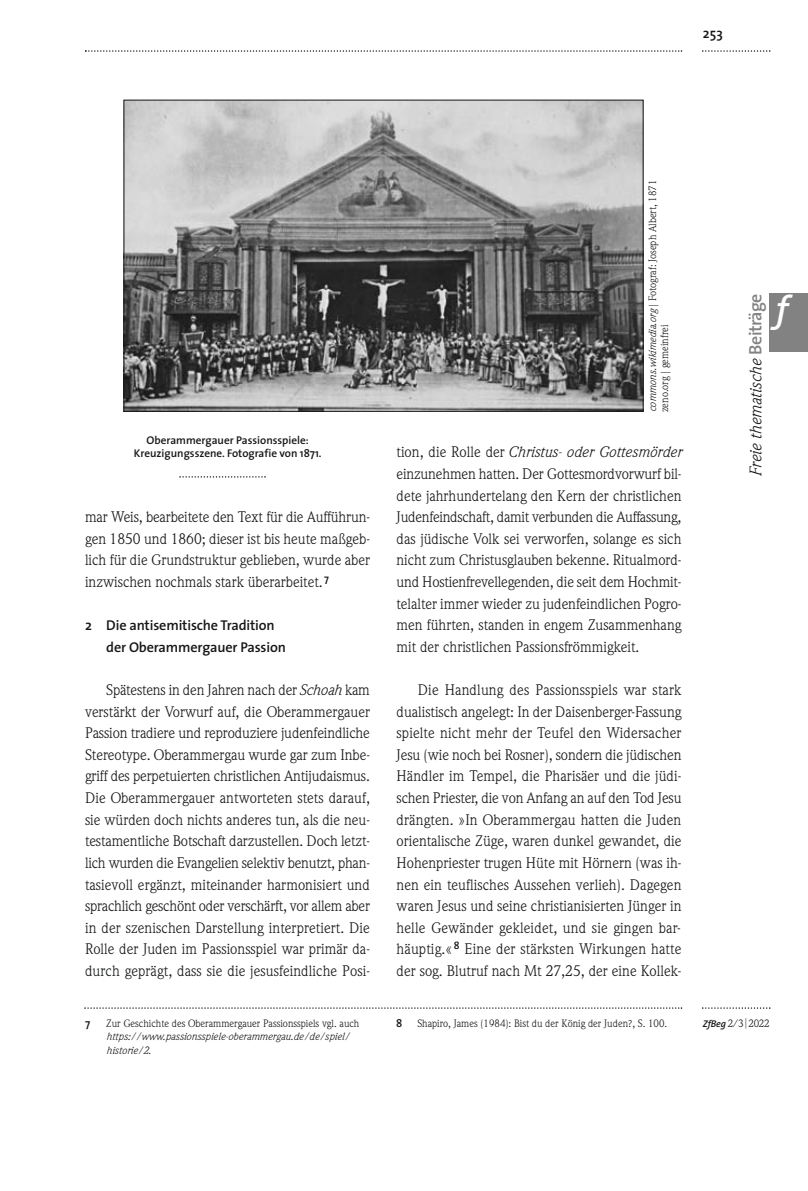
<style>
.page{position:relative;width:808px;height:1191px;background:#fff}
.page>*{position:absolute;margin:0;border:0;box-sizing:border-box;transform-origin:0 0}
.t1{font:italic 600 36px "The Sans";color:#fff}
.t2{font:italic 16.5px "Weidemann";color:#151616}
.t3{font:15px/21.6px "Weidemann";color:#151616;text-align:justify}
.t4{font:600 14.25px/21.6px "The Sans";letter-spacing:-.01em;color:#151616}
.t5{font:600 14.1px "The Sans";color:#151616}
.t6{font:600 11.25px/13.5px "The Sans";color:#151616;text-align:center}
.t7{font:10.5px/11.9px "Weidemann";color:#151616}
.t8{font:italic 10.5px/13.5px "Weidemann";color:#151616}
.s1{font-style:italic}
.s2{font-style:normal}
.s3{font-family:"The Sans";font-weight:300;font-size:9.75px}
.s4{font-family:"The Sans";font-weight:600;font-style:normal;font-size:18px;color:#818281}
.s5{font-family:"The Sans";font-weight:600;font-style:italic;font-size:9.75px}
.s6{font-family:"The Sans";font-weight:200}
</style>
<div class="page">
<svg style="left:85px;top:50px;width:597px;height:2px"></svg>
<svg style="left:84px;top:1007px;width:598px;height:1px"></svg>
<svg style="left:702px;top:1007px;width:68px;height:1px"></svg>
<svg style="left:702px;top:50px;width:68px;height:2px"></svg>
<div style="left:770px;top:293px;width:38px;height:59px;background:#818281"></div>
<img style="left:126px;top:102px;width:515px;height:307px">
<div style="left:124px;top:100px;width:519px;height:311px;border:1px solid #151616"></div>
<svg style="left:179px;top:476px;width:87px;height:1px"></svg>
<p class="t5" style="left:703px;top:28px;width:22px">253</p>
<p class="t6" style="left:134px;top:434px;width:189px">Oberammergauer Passionsspiele:<br>Kreuzigungsszene. Fotografie von 1871.</p>
<p class="t3" style="left:85px;top:507px;width:286px">mar Weis, bearbeitete den Text für die Aufführun&shy;gen 1850 und 1860; dieser ist bis heute maßgeb&shy;lich für die Grundstruktur geblieben, wurde aber inzwischen nochmals stark überarbeitet. <sup>7</sup></p>
<p class="t4" style="left:106px;top:616px;width:181px;text-indent:-21px">2 Die antisemitische Tradition der Oberammergauer Passion</p>
<p class="t3" style="left:85px;top:680px;width:286px;text-indent:21px">Spätestens in den Jahren nach der<span class="s1">Schoah</span> kam verstärkt der Vorwurf auf, die Oberammergauer Passion tradiere und reproduziere judenfeindliche Stereotype. Oberammergau wurde gar zum Inbe&shy;griff des perpetuierten christlichen Antijudaismus.<br>Die Oberammergauer antworteten stets darauf, sie würden doch nichts anderes tun, als die neu&shy;testamentliche Botschaft darzustellen. Doch letzt&shy;lich wurden die Evangelien selektiv benutzt, phan&shy;tasievoll ergänzt, miteinander harmonisiert und sprachlich geschönt oder verschärft, vor allem aber in der szenischen Darstellung interpretiert. Die Rolle der Juden im Passionsspiel war primär da&shy;durch geprägt, dass sie die jesusfeindliche Posi-</p>
<p class="t6" style="left:85px;top:1017px;width:7px">7</p>
<p class="t7" style="left:106px;top:1018px;width:255px">Zur Geschichte des Oberammergauer Passionsspiels vgl. auch</p>
<p class="t8" style="left:106px;top:1030px;width:245px">https://www.passionsspiele-oberammergau.de/de/spiel/ historie/2<span class="s2">.</span></p>
<p class="t7" style="left:647px;top:412px;width:234px;rotate:-90deg"><span class="s1">commons.wikimedia.org</span> <span class="s3">|</span> Fotograf: Joseph Albert, 1871 zeno.org <span class="s3">|</span> gemeinfrei</p>
<p class="t3" style="left:396px;top:443px;width:286px">tion, die Rolle der <span class="s1">Christus- oder Gottesmörder </span>einzunehmen hatten. Der Gottesmordvorwurf bil&shy;dete jahrhundertelang den Kern der christlichen Judenfeindschaft, damit verbunden die Auffassung, das jüdische Volk sei verworfen, solange es sich nicht zum Christusglauben bekenne. Ritualmord&shy;und Hostienfrevellegenden, die seit dem Hochmit&shy;telalter immer wieder zu judenfeindlichen Pogro&shy;men führten, standen in engem Zusammenhang mit der christlichen Passionsfrömmigkeit.</p>
<p class="t3" style="left:396px;top:680px;width:286px;text-indent:21px">Die Handlung des Passionsspiels war stark dualistisch angelegt: In der Daisenberger-Fassung spielte nicht mehr der Teufel den Widersacher Jesu (wie noch bei Rosner), sondern die jüdischen Händler im Tempel, die Pharisäer und die jüdi&shy;schen Priester, die von Anfang an auf den Tod Jesu drängten. »In Oberammergau hatten die Juden orientalische Züge, waren dunkel gewandet, die Hohenpriester trugen Hüte mit Hörnern (was ih&shy;nen ein teuflisches Aussehen verlieh). Dagegen waren Jesus und seine christianisierten Jünger in helle Gewänder gekleidet, und sie gingen bar&shy;häuptig.« <sup>8</sup> Eine der stärksten Wirkungen hatte der sog. Blutruf nach Mt 27,25, der eine Kollek-</p>
<p class="t2" style="left:750px;top:477px;width:185px;rotate:-90deg">Freie thematische <span class="s4">Beiträge</span></p>
<h1 class="t1" style="left:776px;top:294px;width:14px">f</h1>
<p class="t6" style="left:396px;top:1017px;width:8px">8</p>
<p class="t7" style="left:417px;top:1018px;width:251px">Shapiro, James (1984): Bist du der König der Juden?, S. 100.</p>
<p class="t7" style="left:703px;top:1018px;width:68px"><span class="s5">ZfBeg</span> 2/3<span class="s6">|</span>2022</p>
</div>
